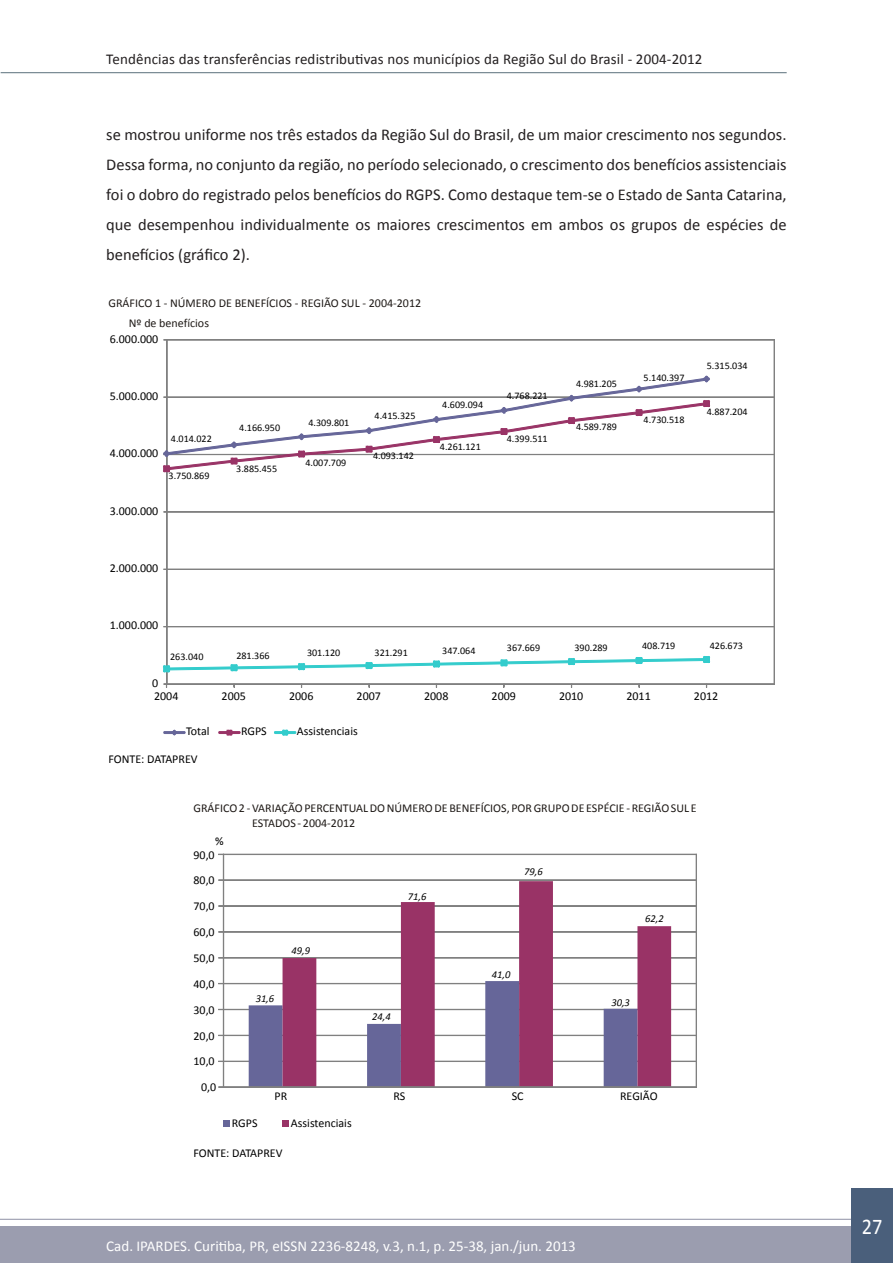
<style>
.page{position:relative;width:893px;height:1263px;background:#fff}
.page>*{position:absolute;margin:0;border:0;box-sizing:border-box;transform-origin:0 0}
.t1{font:22.5px "Calibri";color:#fff;scale:.91 1}
.NOTA_RODAPÉ{font:16.5px/30px "Calibri";color:#231f20;text-align:justify}
.t2{font:15px "Calibri";letter-spacing:.01em;color:#231f20}
.t3{font:15px "Calibri";color:#fff}
.t4{font:12px "Calibri";color:#000}
.t5{font:12px/19.6px "Calibri";color:#1f1a17}
.t6{font:italic 10.5px "Calibri";color:#000}
.t7{font:10.05px "Calibri";color:#000}
</style>
<div class="page">
<hr style="left:0;top:1219px;width:854px;height:1px;background:#9b9daf">
<div style="left:0;top:1227px;width:893px;height:36px;background:#9b9daf"></div>
<div style="left:851px;top:1188px;width:42px;height:75px;background:#4a5f7b"></div>
<hr style="left:1px;top:72px;width:786px;height:1px;background:#5b717c">
<div style="left:167px;top:626px;width:607px;height:1px;border:1px solid #808080"></div>
<div style="left:167px;top:569px;width:607px;height:1px;border:1px solid #808080"></div>
<div style="left:167px;top:512px;width:607px;height:1px;border:1px solid #808080"></div>
<div style="left:167px;top:454px;width:607px;height:1px;border:1px solid #808080"></div>
<div style="left:167px;top:397px;width:607px;height:1px;border:1px solid #808080"></div>
<div style="left:167px;top:340px;width:607px;height:1px;border:1px solid #808080"></div>
<div style="left:167px;top:340px;width:1px;height:344px;border:1px solid #808080"></div>
<div style="left:774px;top:340px;width:1px;height:344px;border:1px solid #808080"></div>
<div style="left:167px;top:684px;width:607px;height:1px;border:1px solid #808080"></div>
<svg style="left:163px;top:376px;width:547px;height:96px"></svg>
<svg style="left:163px;top:656px;width:547px;height:16px"></svg>
<svg style="left:164px;top:730px;width:21px;height:5px"></svg>
<svg style="left:219px;top:730px;width:21px;height:5px"></svg>
<svg style="left:274px;top:730px;width:22px;height:5px"></svg>
<hr style="left:224px;top:958px;width:472px;height:1px;background:#808080">
<div style="left:223px;top:1061px;width:474px;height:1px;border:1px solid #808080"></div>
<div style="left:223px;top:1035px;width:474px;height:1px;border:1px solid #808080"></div>
<div style="left:223px;top:1009px;width:474px;height:1px;border:1px solid #808080"></div>
<div style="left:223px;top:983px;width:474px;height:1px;border:1px solid #808080"></div>
<div style="left:223px;top:957px;width:474px;height:1px;border:1px solid #808080"></div>
<div style="left:223px;top:932px;width:474px;height:1px;border:1px solid #808080"></div>
<div style="left:223px;top:906px;width:474px;height:1px;border:1px solid #808080"></div>
<div style="left:223px;top:880px;width:474px;height:1px;border:1px solid #808080"></div>
<div style="left:223px;top:854px;width:474px;height:1px;border:1px solid #808080"></div>
<svg style="left:249px;top:981px;width:34px;height:106px"></svg>
<svg style="left:283px;top:881px;width:388px;height:206px"></svg>
<div style="left:223px;top:854px;width:1px;height:233px;border:1px solid #808080"></div>
<div style="left:696px;top:854px;width:1px;height:233px;border:1px solid #808080"></div>
<div style="left:223px;top:1087px;width:474px;height:1px;border:1px solid #808080"></div>
<svg style="left:223px;top:1120px;width:6px;height:6px"></svg>
<svg style="left:282px;top:1120px;width:6px;height:6px"></svg>
<p class="t2" style="left:106px;top:50px;width:598px">Tendências das transferências redistributivas nos municípios da Região Sul do Brasil - 2004-2012</p>
<p class="NOTA_RODAPÉ" style="left:106px;top:119px;width:682px">se mostrou uniforme nos três estados da Região Sul do Brasil, de um maior crescimento nos segundos.<br>Dessa forma, no conjunto da região, no período selecionado, o crescimento dos benefícios assistenciais foi o dobro do registrado pelos benefícios do RGPS. Como destaque tem-se o Estado de Santa Catarina, que desempenhou individualmente os maiores crescimentos em ambos os grupos de espécies de benefícios (gráfico 2).</p>
<p class="t5" style="left:129px;top:293px;width:294px;text-indent:-20px">GRÁFICO 1 - NÚMERO DE BENEFÍCIOS - REGIÃO SUL - 2004-2012<br>Nº de benefícios</p>
<p class="t4" style="left:110px;top:331px;width:50px">6.000.000</p>
<p class="t4" style="left:110px;top:389px;width:50px">5.000.000</p>
<p class="t4" style="left:110px;top:446px;width:50px">4.000.000</p>
<p class="t4" style="left:110px;top:503px;width:50px">3.000.000</p>
<p class="t7" style="left:171px;top:432px;width:42px">4.014.022</p>
<p class="t7" style="left:169px;top:470px;width:42px">3.750.869</p>
<p class="t7" style="left:239px;top:422px;width:42px">4.166.950</p>
<p class="t7" style="left:236px;top:462px;width:42px">3.885.455</p>
<p class="t7" style="left:308px;top:417px;width:42px">4.309.801</p>
<p class="t7" style="left:305px;top:456px;width:42px">4.007.709</p>
<p class="t7" style="left:375px;top:410px;width:42px">4.415.325</p>
<p class="t7" style="left:373px;top:449px;width:42px">4.093.142</p>
<p class="t7" style="left:442px;top:398px;width:42px">4.609.094</p>
<p class="t7" style="left:440px;top:440px;width:42px">4.261.121</p>
<p class="t7" style="left:507px;top:389px;width:42px">4.768.221</p>
<p class="t7" style="left:507px;top:432px;width:42px">4.399.511</p>
<p class="t7" style="left:576px;top:377px;width:42px">4.981.205</p>
<p class="t7" style="left:576px;top:420px;width:42px">4.589.789</p>
<p class="t7" style="left:644px;top:371px;width:42px">5.140.397</p>
<p class="t7" style="left:644px;top:413px;width:42px">4.730.518</p>
<p class="t7" style="left:707px;top:360px;width:42px">5.315.034</p>
<p class="t7" style="left:707px;top:406px;width:42px">4.887.204</p>
<p class="t4" style="left:110px;top:561px;width:50px">2.000.000</p>
<p class="t4" style="left:110px;top:618px;width:50px">1.000.000</p>
<p class="t4" style="left:152px;top:675px;width:8px">0</p>
<p class="t7" style="left:170px;top:651px;width:35px">263.040</p>
<p class="t7" style="left:236px;top:650px;width:35px">281.366</p>
<p class="t7" style="left:307px;top:647px;width:35px">301.120</p>
<p class="t7" style="left:375px;top:646px;width:35px">321.291</p>
<p class="t7" style="left:442px;top:644px;width:35px">347.064</p>
<p class="t7" style="left:507px;top:641px;width:35px">367.669</p>
<p class="t7" style="left:574px;top:641px;width:35px">390.289</p>
<p class="t7" style="left:642px;top:639px;width:35px">408.719</p>
<p class="t7" style="left:710px;top:640px;width:35px">426.673</p>
<p class="t4" style="left:154px;top:689px;width:26px">2004</p>
<p class="t4" style="left:222px;top:689px;width:26px">2005</p>
<p class="t4" style="left:289px;top:689px;width:26px">2006</p>
<p class="t4" style="left:357px;top:689px;width:26px">2007</p>
<p class="t4" style="left:424px;top:689px;width:26px">2008</p>
<p class="t4" style="left:492px;top:689px;width:26px">2009</p>
<p class="t4" style="left:559px;top:689px;width:26px">2010</p>
<p class="t4" style="left:626px;top:689px;width:26px">2011</p>
<p class="t4" style="left:694px;top:689px;width:26px">2012</p>
<p class="t4" style="left:186px;top:723px;width:25px">Total</p>
<p class="t4" style="left:241px;top:723px;width:27px">RGPS</p>
<p class="t4" style="left:297px;top:723px;width:62px">Assistenciais</p>
<p class="t4" style="left:109px;top:751px;width:91px">FONTE: DATAPREV</p>
<p class="t5" style="left:252px;top:800px;width:446px;line-height:15px;text-indent:-59px">GRÁFICO 2 - VARIAÇÃO PERCENTUAL DO NÚMERO DE BENEFÍCIOS, POR GRUPO DE ESPÉCIE - REGIÃO SUL E<br>ESTADOS - 2004-2012</p>
<p class="t4" style="left:215px;top:834px;width:10px">%</p>
<p class="t4" style="left:193px;top:847px;width:23px">90,0</p>
<p class="t4" style="left:193px;top:873px;width:23px">80,0</p>
<p class="t4" style="left:193px;top:899px;width:23px">70,0</p>
<p class="t4" style="left:193px;top:925px;width:23px">60,0</p>
<p class="t4" style="left:193px;top:950px;width:23px">50,0</p>
<p class="t4" style="left:193px;top:976px;width:23px">40,0</p>
<p class="t4" style="left:193px;top:1002px;width:23px">30,0</p>
<p class="t4" style="left:193px;top:1028px;width:23px">20,0</p>
<p class="t4" style="left:193px;top:1054px;width:23px">10,0</p>
<p class="t4" style="left:201px;top:1080px;width:17px">0,0</p>
<p class="t6" style="left:256px;top:992px;width:20px">31,6</p>
<p class="t6" style="left:291px;top:944px;width:20px">49,9</p>
<p class="t6" style="left:408px;top:889px;width:20px">71,6</p>
<p class="t6" style="left:372px;top:1010px;width:20px">24,4</p>
<p class="t6" style="left:524px;top:865px;width:20px">79,6</p>
<p class="t6" style="left:492px;top:968px;width:20px">41,0</p>
<p class="t6" style="left:645px;top:912px;width:20px">62,2</p>
<p class="t6" style="left:611px;top:995px;width:20px">30,3</p>
<p class="t4" style="left:275px;top:1089px;width:14px">PR</p>
<p class="t4" style="left:393px;top:1089px;width:13px">RS</p>
<p class="t4" style="left:512px;top:1089px;width:13px">SC</p>
<p class="t4" style="left:620px;top:1089px;width:39px">REGIÃO</p>
<p class="t4" style="left:232px;top:1115px;width:27px">RGPS</p>
<p class="t4" style="left:291px;top:1115px;width:62px">Assistenciais</p>
<p class="t4" style="left:193px;top:1145px;width:91px">FONTE: DATAPREV</p>
<p class="t3" style="left:106px;top:1237px;width:471px">Cad. IPARDES. Curitiba, PR, eISSN 2236-8248, v.3, n.1, p. 25-38, jan./jun. 2013</p>
<h1 class="t1" style="left:862px;top:1213px;width:24px">27</h1>
</div>
